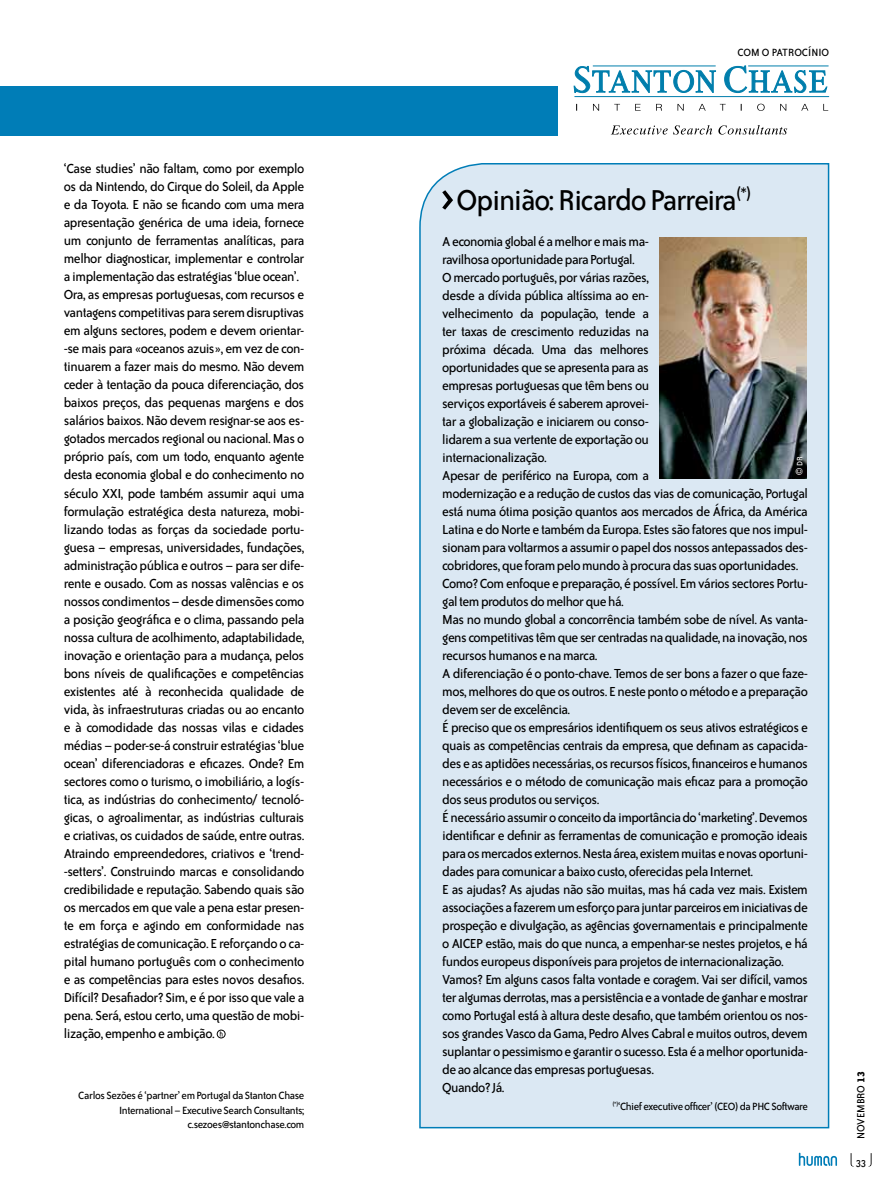
<style>
.page{position:relative;width:893px;height:1191px;background:#fff}
.page>*{position:absolute;margin:0;border:0;box-sizing:border-box;transform-origin:0 0}
.t1{font:33px "Bailey Sans ITC";letter-spacing:-.035em;color:#000}
.t2{font:15px/18px "Bailey Sans ITC";letter-spacing:-.035em;color:#000}
.t3{font:12px/14.4px "Bailey Sans ITC";letter-spacing:-.03em;color:#000;text-align:right}
.t4{font:12px "Bailey Sans ITC";color:#000}
.t5{font:9px "Bailey Sans ITC";color:#fff}
.s1{font-family:"Helvetica Neue"}
.s2{font-weight:700}
</style>
<div class="page">
<svg style="left:851px;top:1153px;width:2px;height:13px"></svg>
<svg style="left:869px;top:1153px;width:3px;height:13px"></svg>
<svg style="left:799px;top:1152px;width:38px;height:13px"></svg>
<svg style="left:217px;top:1029px;width:9px;height:9px"></svg>
<div style="left:0;top:86px;width:557px;height:49px;background:#007db7"></div>
<svg style="left:593px;top:104px;width:6px;height:7px"></svg>
<svg style="left:614px;top:104px;width:6px;height:7px"></svg>
<svg style="left:635px;top:104px;width:6px;height:7px"></svg>
<svg style="left:656px;top:104px;width:6px;height:7px"></svg>
<svg style="left:677px;top:104px;width:7px;height:7px"></svg>
<svg style="left:699px;top:104px;width:7px;height:7px"></svg>
<svg style="left:720px;top:104px;width:6px;height:7px"></svg>
<svg style="left:757px;top:104px;width:8px;height:7px"></svg>
<svg style="left:780px;top:104px;width:6px;height:7px"></svg>
<svg style="left:801px;top:104px;width:7px;height:7px"></svg>
<svg style="left:823px;top:104px;width:5px;height:7px"></svg>
<svg style="left:611px;top:125px;width:101px;height:10px"></svg>
<svg style="left:718px;top:125px;width:69px;height:10px"></svg>
<svg style="left:574px;top:66px;width:142px;height:27px"></svg>
<svg style="left:725px;top:66px;width:102px;height:27px"></svg>
<hr style="left:748px;top:65px;width:80px;height:1px;background:#007eac">
<hr style="left:575px;top:96px;width:254px;height:1px;background:#007eac">
<hr style="left:593px;top:65px;width:122px;height:1px;background:#007eac">
<svg style="left:419px;top:163px;width:411px;height:966px;background:#d0dbe5"></svg>
<p class="t2" style="left:64px;top:160px;width:242px">‘Case studies’ não faltam, como por exemplo os da Nintendo, do Cirque do Soleil, da Apple e da Toyota. E não se ficando com uma mera apresentação genérica de uma ideia, fornece um conjunto de ferramentas analíticas, para melhor diagnosticar, implementar e controlar a implementação das estratégias ‘blue ocean’.<br>Ora, as empresas portuguesas, com recursos e vantagens competitivas para serem disruptivas em alguns sectores, podem e devem orientar--se mais para «oceanos azuis», em vez de con&shy;tinuarem a fazer mais do mesmo. Não devem ceder à tentação da pouca diferenciação, dos baixos preços, das pequenas margens e dos salários baixos. N ão devem resignar-se aos es&shy;gotados mercados regional ou nacional. Mas o próprio país, com um todo, enquanto agente desta economia global e do conhecimento no século XXI, pode também assumir aqui uma formulação estratégica desta natureza, mobi&shy;lizando todas as forças da sociedade portu&shy;guesa – empresas, universidades, fundações, administração pública e outros – para ser dife&shy;rente e ousado. Com as nossas valências e os nossos condimentos – desde dimensões como a posição geográfica e o clima, passando pela nossa cultura de acolhimento, adaptabilidade, inovação e orientação para a mudança, pelos bons níveis de qualificações e competências existentes até à reconhecida qualidade de vida, às infraestruturas criadas ou ao encanto e à comodidade das nossas vilas e cidades médias – poder-se-á construir estratégias ‘blue ocean’ diferenciadoras e eficazes. Onde? Em sectores como o turismo, o imobiliário, a logís&shy;tica, as indústrias do conhecimento/ tecnoló&shy;gicas, o agroalimentar, as indústrias culturais e criativas, os cuidados de saúde, entre outras.<br>Atraindo empreendedores, criativos e ‘trend--setters’. Construindo marcas e consolidando credibilidade e reputação. Sabendo quais são os mercados em que vale a pena estar presen&shy;te em força e agindo em conformidade nas estratégias de comunicação. E reforçando o ca&shy;pital humano português com o conhecimento e as competências para estes novos desafios.<br>Difícil? Desafiador? Sim, e é por isso que vale a pena. Será, estou certo, uma questão de mobi&shy;lização, empenho e ambição.</p>
<p class="t3" style="left:78px;top:1088px;width:228px">Carlos Sezões é ‘partner’ em Portugal da Stanton Chase<br>International – Executive Search Consultants; c.sezoes@stantonchase.com</p>
<p class="t4" style="left:737px;top:46px;width:92px">COM O PATROCÍN IO</p>
<h1 class="t1" style="left:457px;top:182px;width:297px">Opinião: Ricardo Parreira<sup>(*)</sup></h1>
<p class="t2" style="left:442px;top:232px;width:367px">A economia global é a melhor e mais ma-<br>ravilhosa oportunidade para Portugal.<br>O mercado português, por várias razões,<br>desde a dívida pública altíssima ao en-<br>velhecimento da população, tende a<br>ter taxas de crescimento reduzidas na<br>próxima década. Uma das melhores<br>oportunidades que se apresenta para as<br>empresas portuguesas que têm bens ou<br>serviços exportáveis é saberem aprovei-<br>tar a globalização e iniciarem ou conso-<br>lidarem a sua vertente de exportação ou<br>internacionalização.<br>Apesar de periférico na Europa, com a<br>modernização e a redução de custos das vias de comunicação, Portugal está numa ótima posição quantos aos mercados de África, da América Latina e do Norte e também da Europa. Estes são fatores que nos impul&shy;sionam para voltarmos a assumir o papel dos nossos antepassados des&shy;cobridores, que foram pelo mundo à procura das suas oportunidades.<br>Como? Com enfoque e preparação, é possível. Em vários sectores Portu&shy;gal tem produtos do melhor que há.<br>Mas no mundo global a concorrência também sobe de nível. As vanta&shy;gens competitivas têm que ser centradas na qualidade, na inovação, nos recursos humanos e na marca.<br>A diferenciação é o ponto-chave. Temos de ser bons a fazer o que faze&shy;mos, melhores do que os outros. E neste ponto o método e a preparação devem ser de excelência.<br>É preciso que os empresários identifiquem os seus ativos estratégicos e quais as competências centrais da empresa, que definam as capacida&shy;des e as aptidões necessárias, os recursos físicos, financeiros e humanos necessários e o método de comunicação mais eficaz para a promoção dos seus produtos ou serviços.<br>É necessário assumir o conceito da importância do ‘marketing’. Devemos identificar e definir as ferramentas de comunicação e promoção ideais para os mercados externos. N esta área, existem muitas e novas oportuni&shy;dades para comunicar a baixo custo, oferecidas pela Internet.<br>E as ajudas? As ajudas não são muitas, mas há cada vez mais. Existem associações a fazerem um esforço para juntar parceiros em iniciativas de prospeção e divulgação, as agências governamentais e principalmente o AICEP estão, mais do que nunca, a empenhar-se nestes projetos, e há fundos europeus disponíveis para projetos de internacionalização.<br>Vamos? Em alguns casos falta vontade e coragem. Vai ser difícil, vamos ter algumas derrotas, mas a persistência e a vontade de ganhar e mostrar como Portugal está à altura deste desafio, que também orientou os nos&shy;sos grandes Vasco da Gama, Pedro Alves Cabral e muitos outros, devem suplantar o pessimismo e garantir o sucesso. Esta é a melhor oportunida&shy;de ao alcance das empresas portuguesas.<br>Quando? Já.</p>
<p class="t3" style="left:613px;top:1099px;width:197px"><sup>(*)</sup>‘Chief executive officer’ (CEO) da PHC Software</p>
<p class="t5" style="left:795px;top:475px;width:19px;rotate:-90deg"><span class="s1">©</span> DR</p>
<p class="t4" style="left:854px;top:1139px;width:70px;rotate:-90deg">novembro <span class="s2">13</span></p>
<p class="t3" style="left:856px;top:1156px;width:12px">33</p>
</div>
